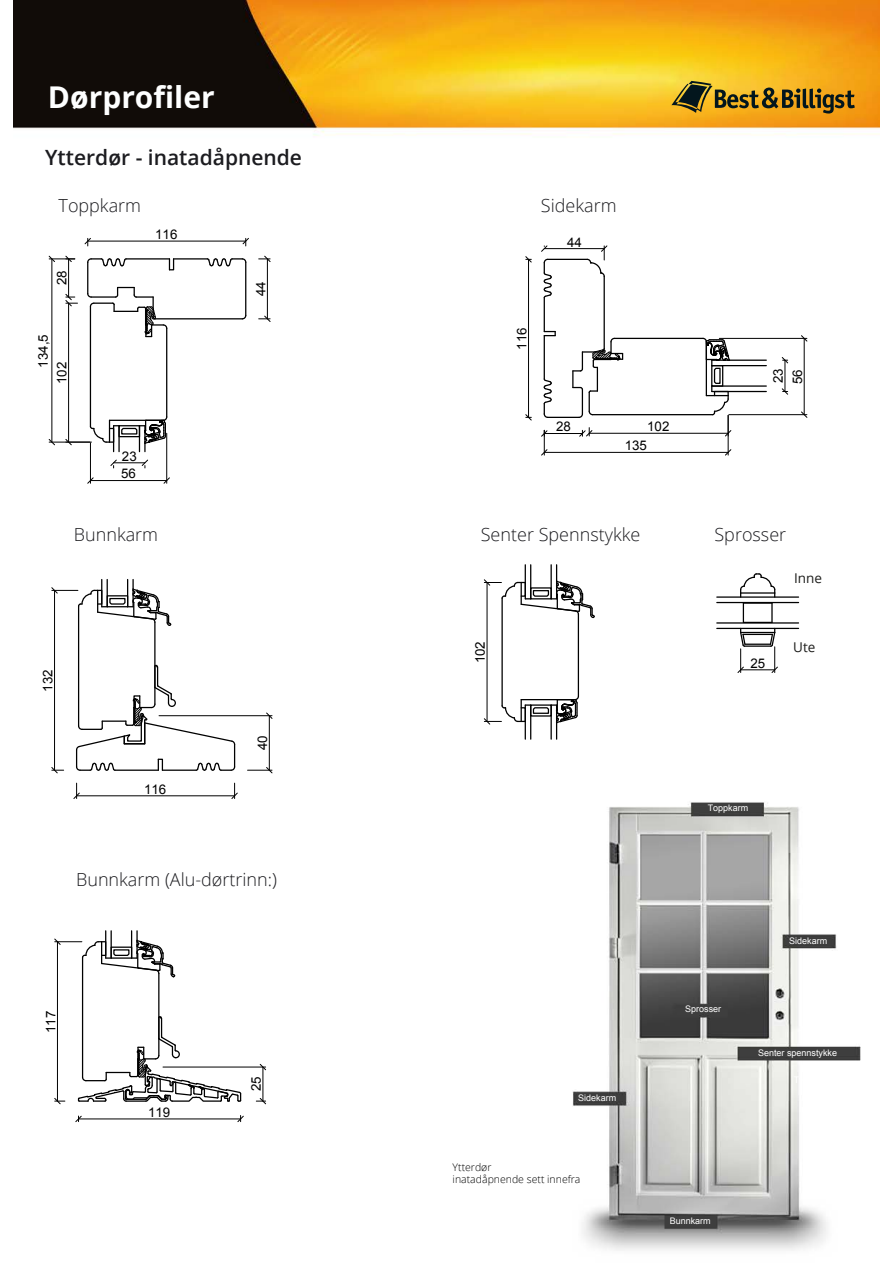
<style>
.page{position:relative;width:893px;height:1263px;background:#fff}
.page>*{position:absolute;margin:0;border:0;box-sizing:border-box;transform-origin:0 0}
.t1{font:700 30px "Open Sans";color:#feffff}
.t2{font:600 21px "Open Sans";color:#1c1c20}
.t3{font:300 18px "Open Sans";color:#1c1c20}
.t4{font:13.5px "Open Sans";color:#1e1e1c}
.t5{font:13.35px/17.7px "Arial";color:#010101}
.t6{font:300 10.5px/12.6px "Open Sans";color:#010101}
.t7{font:9px "Arial";color:#fff}
</style>
<div class="page">
<img style="left:14px;top:0;width:865px;height:1251px">
<hr style="left:155px;top:318px;width:87px;height:1px;background:#010101">
<hr style="left:245px;top:262px;width:1px;height:53px;background:#010101">
<hr style="left:87px;top:262px;width:1px;height:32px;background:#010101">
<hr style="left:166px;top:328px;width:1px;height:89px;background:#010101">
<hr style="left:90px;top:307px;width:1px;height:119px;background:#010101">
<svg style="left:86px;top:287px;width:82px;height:50px"></svg>
<hr style="left:114px;top:462px;width:31px;height:1px;background:#010101">
<svg style="left:141px;top:459px;width:8px;height:9px"></svg>
<svg style="left:110px;top:459px;width:7px;height:9px"></svg>
<hr style="left:166px;top:433px;width:1px;height:50px;background:#010101">
<hr style="left:90px;top:443px;width:1px;height:40px;background:#010101">
<hr style="left:90px;top:480px;width:77px;height:1px;background:#010101">
<svg style="left:163px;top:477px;width:7px;height:7px"></svg>
<svg style="left:87px;top:477px;width:7px;height:7px"></svg>
<hr style="left:267px;top:259px;width:1px;height:60px;background:#010101">
<svg style="left:259px;top:255px;width:12px;height:7px"></svg>
<svg style="left:259px;top:315px;width:12px;height:7px"></svg>
<hr style="left:88px;top:241px;width:158px;height:1px;background:#010101">
<svg style="left:242px;top:237px;width:7px;height:9px"></svg>
<svg style="left:84px;top:237px;width:7px;height:9px"></svg>
<hr style="left:68px;top:259px;width:1px;height:38px;background:#010101">
<hr style="left:68px;top:303px;width:1px;height:139px;background:#010101">
<svg style="left:65px;top:293px;width:13px;height:14px"></svg>
<svg style="left:65px;top:416px;width:103px;height:36px"></svg>
<hr style="left:49px;top:442px;width:41px;height:1px;background:#010101">
<hr style="left:52px;top:259px;width:1px;height:183px;background:#010101">
<svg style="left:48px;top:438px;width:7px;height:8px"></svg>
<svg style="left:48px;top:255px;width:27px;height:7px"></svg>
<svg style="left:168px;top:258px;width:7px;height:13px"></svg>
<svg style="left:206px;top:258px;width:41px;height:9px"></svg>
<hr style="left:174px;top:258px;width:33px;height:2px;background:#010101">
<svg style="left:86px;top:258px;width:41px;height:9px"></svg>
<svg style="left:241px;top:314px;width:6px;height:6px"></svg>
<hr style="left:126px;top:258px;width:43px;height:2px;background:#010101">
<hr style="left:604px;top:276px;width:1px;height:73px;background:#010101">
<hr style="left:548px;top:259px;width:39px;height:1px;background:#010101">
<hr style="left:548px;top:417px;width:31px;height:1px;background:#010101">
<hr style="left:614px;top:338px;width:89px;height:1px;background:#010101">
<hr style="left:593px;top:414px;width:119px;height:1px;background:#010101">
<hr style="left:712px;top:391px;width:54px;height:1px;background:#010101">
<hr style="left:712px;top:385px;width:54px;height:2px;background:#010101">
<hr style="left:712px;top:365px;width:54px;height:1px;background:#010101">
<hr style="left:712px;top:360px;width:54px;height:1px;background:#010101">
<hr style="left:528px;top:259px;width:1px;height:158px;background:#010101">
<svg style="left:525px;top:256px;width:7px;height:7px"></svg>
<svg style="left:525px;top:414px;width:7px;height:7px"></svg>
<hr style="left:544px;top:248px;width:60px;height:1px;background:#010101">
<svg style="left:586px;top:245px;width:22px;height:33px"></svg>
<svg style="left:541px;top:245px;width:7px;height:7px"></svg>
<hr style="left:544px;top:433px;width:38px;height:1px;background:#010101">
<hr style="left:589px;top:433px;width:139px;height:1px;background:#010101">
<svg style="left:579px;top:428px;width:14px;height:9px"></svg>
<svg style="left:702px;top:337px;width:30px;height:100px"></svg>
<hr style="left:728px;top:415px;width:1px;height:40px;background:#010101">
<hr style="left:544px;top:452px;width:184px;height:1px;background:#010101">
<svg style="left:724px;top:449px;width:8px;height:7px"></svg>
<svg style="left:541px;top:430px;width:7px;height:26px"></svg>
<hr style="left:785px;top:360px;width:1px;height:31px;background:#010101">
<svg style="left:781px;top:388px;width:8px;height:7px"></svg>
<svg style="left:781px;top:357px;width:8px;height:7px"></svg>
<hr style="left:719px;top:338px;width:88px;height:1px;background:#010101">
<hr style="left:729px;top:414px;width:78px;height:1px;background:#010101">
<hr style="left:804px;top:338px;width:1px;height:77px;background:#010101">
<svg style="left:801px;top:335px;width:7px;height:7px"></svg>
<svg style="left:801px;top:411px;width:7px;height:7px"></svg>
<hr style="left:544px;top:336px;width:1px;height:43px;background:#010101">
<hr style="left:544px;top:298px;width:1px;height:34px;background:#010101">
<svg style="left:544px;top:331px;width:12px;height:5px"></svg>
<svg style="left:543px;top:258px;width:9px;height:41px"></svg>
<svg style="left:572px;top:337px;width:51px;height:82px"></svg>
<svg style="left:543px;top:378px;width:9px;height:41px"></svg>
<hr style="left:77px;top:795px;width:158px;height:1px;background:#010101">
<svg style="left:231px;top:783px;width:7px;height:16px"></svg>
<svg style="left:73px;top:783px;width:7px;height:16px"></svg>
<hr style="left:154px;top:622px;width:2px;height:82px;background:#010101">
<hr style="left:78px;top:606px;width:1px;height:120px;background:#010101">
<hr style="left:159px;top:715px;width:113px;height:1px;background:#010101">
<hr style="left:269px;top:716px;width:1px;height:54px;background:#010101">
<svg style="left:266px;top:712px;width:7px;height:7px"></svg>
<svg style="left:248px;top:766px;width:25px;height:8px"></svg>
<svg style="left:75px;top:664px;width:161px;height:107px"></svg>
<hr style="left:54px;top:590px;width:1px;height:180px;background:#010101">
<svg style="left:51px;top:766px;width:13px;height:8px"></svg>
<svg style="left:51px;top:579px;width:121px;height:48px"></svg>
<hr style="left:79px;top:1118px;width:162px;height:1px;background:#010101">
<svg style="left:237px;top:1115px;width:7px;height:7px"></svg>
<svg style="left:75px;top:1115px;width:7px;height:7px"></svg>
<svg style="left:77px;top:1015px;width:165px;height:88px"></svg>
<hr style="left:163px;top:1067px;width:103px;height:1px;background:#010101">
<hr style="left:263px;top:1067px;width:1px;height:34px;background:#010101">
<svg style="left:259px;top:1063px;width:8px;height:8px"></svg>
<svg style="left:256px;top:1097px;width:11px;height:8px"></svg>
<hr style="left:158px;top:973px;width:1px;height:82px;background:#010101">
<hr style="left:82px;top:957px;width:1px;height:120px;background:#010101">
<hr style="left:57px;top:942px;width:1px;height:159px;background:#010101">
<svg style="left:54px;top:1097px;width:11px;height:8px"></svg>
<svg style="left:54px;top:931px;width:122px;height:47px"></svg>
<hr style="left:501px;top:598px;width:2px;height:108px;background:#010101">
<hr style="left:578px;top:614px;width:1px;height:82px;background:#010101">
<hr style="left:525px;top:565px;width:1px;height:34px;background:#010101">
<hr style="left:530px;top:565px;width:1px;height:34px;background:#010101">
<hr style="left:550px;top:565px;width:2px;height:34px;background:#010101">
<hr style="left:556px;top:565px;width:1px;height:34px;background:#010101">
<hr style="left:525px;top:705px;width:1px;height:34px;background:#010101">
<hr style="left:530px;top:705px;width:1px;height:34px;background:#010101">
<hr style="left:550px;top:705px;width:2px;height:34px;background:#010101">
<hr style="left:556px;top:705px;width:1px;height:34px;background:#010101">
<hr style="left:487px;top:582px;width:1px;height:139px;background:#010101">
<svg style="left:483px;top:679px;width:97px;height:47px"></svg>
<svg style="left:483px;top:579px;width:112px;height:40px"></svg>
<hr style="left:717px;top:596px;width:81px;height:2px;background:#010101">
<hr style="left:717px;top:602px;width:81px;height:1px;background:#010101">
<hr style="left:717px;top:622px;width:81px;height:2px;background:#010101">
<hr style="left:717px;top:628px;width:81px;height:1px;background:#010101">
<svg style="left:739px;top:573px;width:37px;height:24px"></svg>
<svg style="left:737px;top:603px;width:41px;height:70px"></svg>
<svg style="left:671px;top:81px;width:184px;height:33px"></svg>
<h1 class="t1" style="left:48px;top:76px;width:168px">Dørprofiler</h1>
<p class="t2" style="left:45px;top:142px;width:258px">Ytterdør - inatadåpnende</p>
<p class="t3" style="left:59px;top:193px;width:84px">Toppkarm</p>
<p class="t5" style="left:53px;top:285px;width:16px;rotate:-90deg">28</p>
<p class="t5" style="left:155px;top:225px;width:24px">116</p>
<p class="t5" style="left:252px;top:296px;width:16px;rotate:-90deg">44</p>
<p class="t5" style="left:35px;top:368px;width:35px;rotate:-90deg">134,5</p>
<p class="t5" style="left:513px;top:350px;width:24px;rotate:-90deg">116</p>
<p class="t5" style="left:53px;top:384px;width:24px;rotate:-90deg">102</p>
<p class="t3" style="left:541px;top:193px;width:77px">Sidekarm</p>
<p class="t5" style="left:567px;top:233px;width:16px">44</p>
<p class="t5" style="left:121px;top:447px;width:17px">23<br>56</p>
<p class="t5" style="left:556px;top:418px;width:16px">28</p>
<p class="t5" style="left:647px;top:418px;width:24px">102</p>
<p class="t5" style="left:625px;top:437px;width:24px">135</p>
<p class="t5" style="left:769px;top:384px;width:17px;line-height:19.2px;rotate:-90deg">23<br>56</p>
<p class="t3" style="left:74px;top:522px;width:86px">Bunnkarm</p>
<p class="t5" style="left:39px;top:692px;width:24px;rotate:-90deg">132</p>
<p class="t5" style="left:144px;top:780px;width:24px">116</p>
<p class="t5" style="left:254px;top:750px;width:16px;rotate:-90deg">40</p>
<p class="t3" style="left:76px;top:867px;width:202px">Bunnkarm (Alu-dørtrinn:)</p>
<p class="t5" style="left:42px;top:1033px;width:24px;rotate:-90deg">117</p>
<p class="t5" style="left:148px;top:1103px;width:24px">119</p>
<p class="t5" style="left:247px;top:1091px;width:16px;rotate:-90deg">25</p>
<p class="t3" style="left:481px;top:522px;width:161px">Senter Spennstykke</p>
<p class="t3" style="left:714px;top:522px;width:73px">Sprosser</p>
<p class="t4" style="left:794px;top:569px;width:29px">Inne</p>
<p class="t5" style="left:471px;top:663px;width:24px;rotate:-90deg">102</p>
<p class="t5" style="left:750px;top:654px;width:16px">25</p>
<p class="t4" style="left:793px;top:638px;width:24px">Ute</p>
<p class="t7" style="left:708px;top:802px;width:42px">Toppkarm</p>
<p class="t7" style="left:578px;top:1092px;width:40px">Sidekarm</p>
<p class="t6" style="left:453px;top:1160px;width:129px">Ytterdør<br>inatadåpnende sett innefra</p>
<p class="t7" style="left:685px;top:1003px;width:38px">Sprosser</p>
<p class="t7" style="left:789px;top:935px;width:40px">Sidekarm</p>
<p class="t7" style="left:758px;top:1047px;width:81px">Senter spennstykke</p>
<p class="t7" style="left:670px;top:1215px;width:43px">Bunnkarm</p>
</div>
